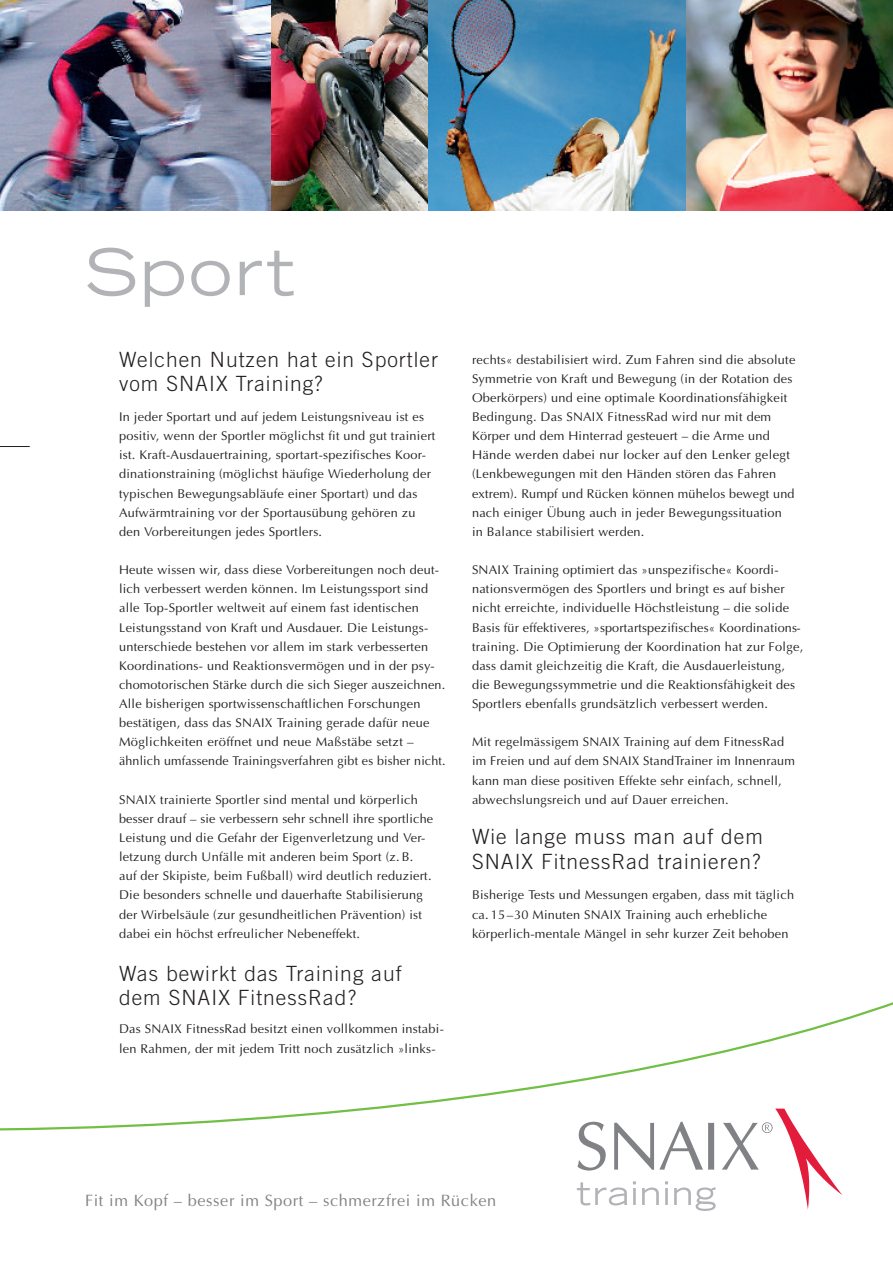
<style>
.page{position:relative;width:893px;height:1263px;background:#fff}
.page>*{position:absolute;margin:0;border:0;box-sizing:border-box;transform-origin:0 0}
.t1{font:expanded 63.75px "Trade Gothic LH";letter-spacing:.05em;color:#b2b3b7}
.t2{font:300 21px/24px "Trade Gothic";letter-spacing:.05em;color:#231f20}
.t3{font:16.5px "Optima";letter-spacing:.035em;color:#808285}
.t4{font:12.75px/19.2px "Optima";letter-spacing:.02em;color:#231f20}
</style>
<div class="page">
<svg style="left:614px;top:1131px;width:100px;height:39px"></svg>
<svg style="left:577px;top:1131px;width:29px;height:39px"></svg>
<svg style="left:722px;top:1131px;width:120px;height:79px"></svg>
<svg style="left:577px;top:1182px;width:50px;height:23px"></svg>
<hr style="left:633px;top:1188px;width:3px;height:17px;background:#b2b3b7">
<svg style="left:642px;top:1187px;width:17px;height:18px"></svg>
<hr style="left:665px;top:1188px;width:3px;height:17px;background:#b2b3b7">
<svg style="left:674px;top:1187px;width:42px;height:24px"></svg>
<svg style="left:0;top:1002px;width:893px;height:129px"></svg>
<hr style="left:0;top:446px;width:30px;height:1px;background:#231f20">
<img style="left:0;top:0;width:271px;height:210px">
<img style="left:428px;top:0;width:259px;height:210px">
<img style="left:687px;top:0;width:206px;height:210px">
<img style="left:271px;top:0;width:157px;height:210px">
<h1 class="t1" style="left:85px;top:249px;width:211px">Sport</h1>
<h2 class="t2" style="left:119px;top:349px;width:320px">Welchen Nutzen hat ein Sportler vom SNAIX Training?</h2>
<p class="t4" style="left:119px;top:407px;width:318px">In jeder Sportart und auf jedem Leistungsniveau ist es positiv, wenn der Sportler möglichst fit und gut trainiert ist. Kraft-Ausdauertraining, sportart-spezifisches Koor&shy;dinationstraining (möglichst häufige Wiederholung der typischen Bewegungsabläufe einer Sportart) und das Aufwärmtraining vor der Sportausübung gehören zu den Vorbereitungen jedes Sportlers.</p>
<p class="t4" style="left:119px;top:560px;width:328px">Heute wissen wir, dass diese Vorbereitungen noch deut&shy;lich verbessert werden können. Im Leistungssport sind alle Top-Sportler weltweit auf einem fast identischen Leistungsstand von Kraft und Ausdauer. Die Leistungs&shy;unterschiede bestehen vor allem im stark verbesserten Koordinations- und Reaktionsvermögen und in der psy&shy;chomotorischen Stärke durch die sich Sieger auszeichnen.<br>Alle bisherigen sportwissenschaftlichen Forschungen bestätigen, dass das SNAIX Training gerade dafür neue Möglichkeiten eröffnet und neue Maßstäbe setzt – ähnlich umfassende Trainingsverfahren gibt es bisher nicht.</p>
<p class="t4" style="left:119px;top:790px;width:316px">SNAIX trainierte Sportler sind mental und körperlich besser drauf – sie verbessern sehr schnell ihre sportliche Leistung und die Gefahr der Eigenverletzung und Ver&shy;letzung durch Unfälle mit anderen beim Sport (z. B. auf der Skipiste, beim Fußball) wird deutlich reduziert.<br>Die besonders schnelle und dauerhafte Stabilisierung der Wirbelsäule (zur gesundheitlichen Prävention) ist dabei ein höchst erfreulicher Nebeneffekt.</p>
<h2 class="t2" style="left:119px;top:963px;width:284px">Was bewirkt das Training auf dem SNAIX FitnessRad?</h2>
<p class="t4" style="left:119px;top:1019px;width:326px">Das SNAIX FitnessRad besitzt einen vollkommen instabi&shy;len Rahmen, der mit jedem Tritt noch zusätzlich »links-</p>
<p class="t4" style="left:472px;top:350px;width:325px">rechts« destabilisiert wird. Zum Fahren sind die absolute Symmetrie von Kraft und Bewegung (in der Rotation des Oberkörpers) und eine optimale Koordinationsfähigkeit Bedingung. Das SNAIX FitnessRad wird nur mit dem Körper und dem Hinterrad gesteuert – die Arme und Hände werden dabei nur locker auf den Lenker gelegt (Lenkbewegungen mit den Händen stören das Fahren extrem). Rumpf und Rücken können mühelos bewegt und nach einiger Übung auch in jeder Bewegungssituation in Balance stabilisiert werden.</p>
<p class="t4" style="left:472px;top:560px;width:333px">SNAIX Training optimiert das »unspezifische« Koordi&shy;nationsvermögen des Sportlers und bringt es auf bisher nicht erreichte, individuelle Höchstleistung – die solide Basis für effektiveres, »sportartspezifisches« Koordinations&shy;training. Die Optimierung der Koordination hat zur Folge, dass damit gleichzeitig die Kraft, die Ausdauerleistung, die Bewegungssymmetrie und die Reaktionsfähigkeit des Sportlers ebenfalls grundsätzlich verbessert werden.</p>
<p class="t4" style="left:472px;top:732px;width:324px">Mit regelmässigem SNAIX Training auf dem FitnessRad im Freien und auf dem SNAIX StandTrainer im Innenraum kann man diese positiven Effekte sehr einfach, schnell, abwechslungsreich und auf Dauer erreichen.</p>
<h2 class="t2" style="left:472px;top:826px;width:292px;line-height:24.8px">Wie lange muss man auf dem<br>SNAIX FitnessRad trainieren?</h2>
<p class="t4" style="left:472px;top:885px;width:324px">Bisherige Tests und Messungen ergaben, dass mit täglich ca. 15–30 Minuten SNAIX Training auch erhebliche körperlich-mentale Mängel in sehr kurzer Zeit behoben</p>
<p class="t3" style="left:85px;top:1190px;width:413px">Fit im Kopf – besser im Sport – schmerzfrei im Rücken</p>
</div>
